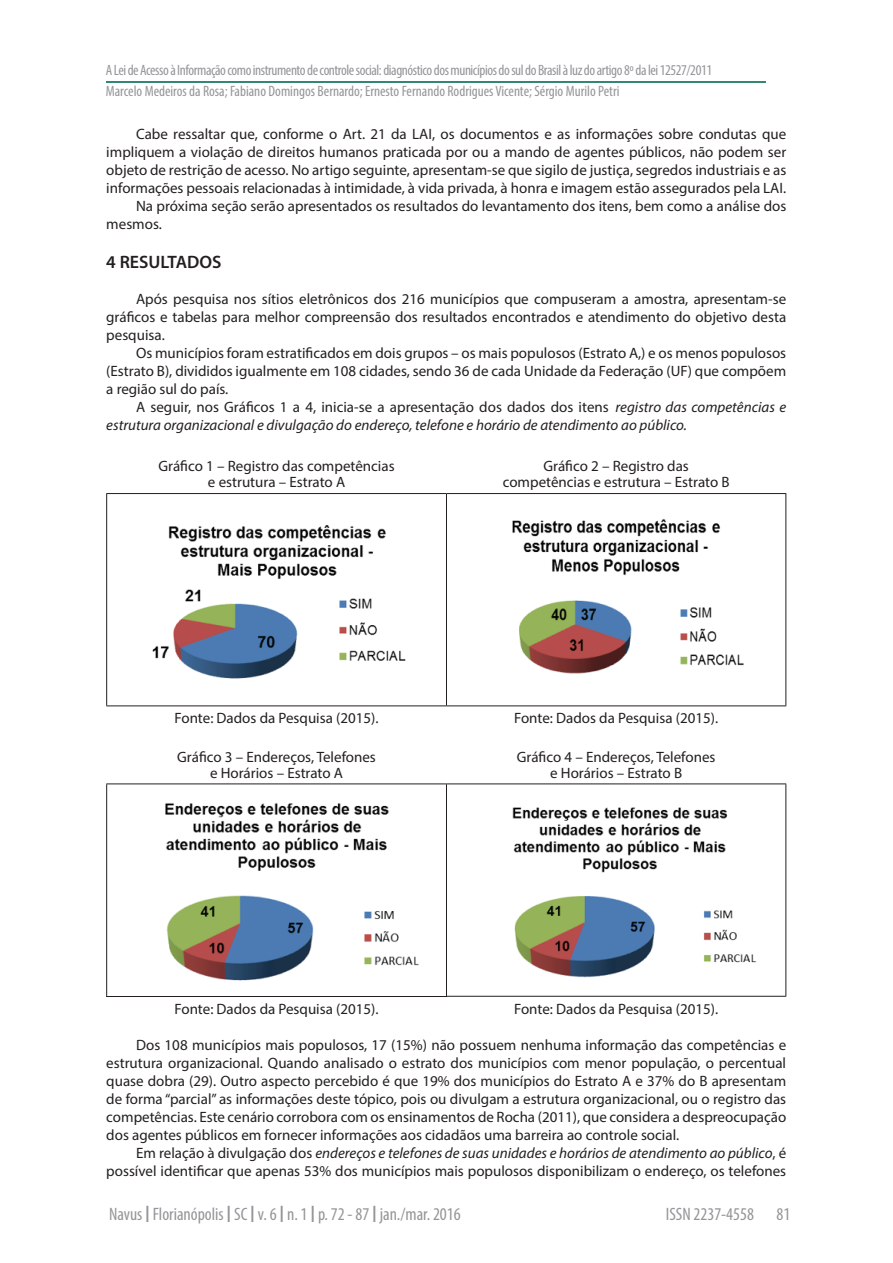
<style>
.page{position:relative;width:893px;height:1263px;background:#fff}
.page>*{position:absolute;margin:0;border:0;box-sizing:border-box;transform-origin:0 0}
.t1{font:condensed 18px "Myriad Pro";color:#939598}
.t2{font:600 18px "Myriad Pro";color:#231f20}
.t3{font:15px/18px "Myriad Pro";color:#231f20;text-align:center}
.t4{font:condensed 15px/21px "Myriad Pro";letter-spacing:-.03em;color:#939598}
.t5{font:italic 15px/18px "Myriad Pro";color:#231f20}
.s1{font-style:normal}
.s2{font-style:italic}
.s3{font-size:24px}
</style>
<div class="page">
<hr style="left:106px;top:81px;width:660px;height:2px;background:#308976">
<hr style="left:106px;top:493px;width:340px;height:1px;background:#231f20">
<hr style="left:446px;top:493px;width:340px;height:1px;background:#231f20">
<hr style="left:785px;top:494px;width:1px;height:211px;background:#231f20">
<hr style="left:785px;top:784px;width:1px;height:212px;background:#231f20">
<hr style="left:446px;top:494px;width:1px;height:211px;background:#231f20">
<hr style="left:446px;top:784px;width:1px;height:212px;background:#231f20">
<hr style="left:106px;top:705px;width:340px;height:1px;background:#231f20">
<hr style="left:446px;top:705px;width:340px;height:1px;background:#231f20">
<hr style="left:106px;top:783px;width:340px;height:1px;background:#231f20">
<hr style="left:446px;top:783px;width:340px;height:1px;background:#231f20">
<hr style="left:106px;top:996px;width:340px;height:1px;background:#231f20">
<hr style="left:446px;top:996px;width:340px;height:1px;background:#231f20">
<hr style="left:106px;top:494px;width:1px;height:211px;background:#231f20">
<hr style="left:106px;top:784px;width:1px;height:212px;background:#231f20">
<img style="left:152px;top:525px;width:254px;height:154px">
<img style="left:512px;top:518px;width:232px;height:156px">
<img style="left:165px;top:803px;width:254px;height:178px">
<img style="left:512px;top:807px;width:245px;height:171px">
<p class="t4" style="left:106px;top:60px;width:608px">A Lei de Acesso à Informação como instrumento de controle social: diagnóstico dos municípios do sul do Brasil à luz do artigo 8º da lei 12527/2011<br>Marcelo Medeiros da Rosa; Fabiano Domingos Bernardo; Ernesto Fernando Rodrigues Vicente; Sérgio Murilo Petri</p>
<p class="t3" style="left:136px;top:125px;width:652px">Cabe ressaltar que, conforme o Art. 21 da LAI, os documentos e as informações sobre condutas que</p>
<p class="t3" style="left:106px;top:143px;width:681px">impliquem a violação de direitos humanos praticada por ou a mando de agentes públicos, não podem ser</p>
<p class="t3" style="left:106px;top:161px;width:681px">objeto de restrição de acesso. No artigo seguinte, apresentam-se que sigilo de justiça, segredos industriais e as</p>
<p class="t3" style="left:106px;top:179px;width:681px">informações pessoais relacionadas à intimidade, à vida privada, à honra e imagem estão assegurados pela LAI.</p>
<p class="t3" style="left:136px;top:197px;width:652px">Na próxima seção serão apresentados os resultados do levantamento dos itens, bem como a análise dos</p>
<p class="t3" style="left:106px;top:215px;width:57px">mesmos.</p>
<p class="t2" style="left:106px;top:250px;width:117px">4 RESULTADOS</p>
<p class="t3" style="left:106px;top:290px;width:681px;text-align:justify;text-indent:30px">Após pesquisa nos sítios eletrônicos dos 216 municípios que compuseram a amostra, apresentam-se gráficos e tabelas para melhor compreensão dos resultados encontrados e atendimento do objetivo desta pesquisa.</p>
<p class="t3" style="left:106px;top:344px;width:681px;text-align:justify;text-indent:30px">Os municípios foram estratificados em dois grupos – os mais populosos (Estrato A,) e os menos populosos (Estrato B), divididos igualmente em 108 cidades, sendo 36 de cada Unidade da Federação (UF) que compõem a região sul do país.</p>
<p class="t5" style="left:106px;top:398px;width:681px;text-indent:30px"><span class="s1">A seguir, nos Gráficos 1 a 4, inicia-se a apresentação dos dados dos itens</span> registro das competências e estrutura organizacional e divulgação do endereço, telefone e horário de atendimento ao público.</p>
<p class="t3" style="left:159px;top:458px;width:238px;line-height:15.8px">Gráfico 1 – Registro das competências e estrutura – Estrato A</p>
<p class="t3" style="left:503px;top:458px;width:228px;line-height:15.8px">Gráfico 2 – Registro das competências e estrutura – Estrato B</p>
<p class="t3" style="left:175px;top:709px;width:205px">Fonte: Dados da Pesquisa (2015).</p>
<p class="t3" style="left:514px;top:709px;width:205px">Fonte: Dados da Pesquisa (2015).</p>
<p class="t3" style="left:177px;top:749px;width:200px;line-height:15.8px">Gráfico 3 – Endereços, Telefones e Horários – Estrato A</p>
<p class="t3" style="left:517px;top:749px;width:200px;line-height:15.8px">Gráfico 4 – Endereços, Telefones e Horários – Estrato B</p>
<p class="t3" style="left:175px;top:999px;width:205px">Fonte: Dados da Pesquisa (2015).</p>
<p class="t3" style="left:514px;top:999px;width:205px">Fonte: Dados da Pesquisa (2015).</p>
<p class="t3" style="left:106px;top:1035px;width:681px;text-align:justify;text-indent:30px">Dos 108 municípios mais populosos, 17 (15%) não possuem nenhuma informação das competências e estrutura organizacional. Quando analisado o estrato dos municípios com menor população, o percentual quase dobra (29). Outro aspecto percebido é que 19% dos municípios do Estrato A e 37% do B apresentam de forma “parcial” as informações deste tópico, pois ou divulgam a estrutura organizacional, ou o registro das competências. Este cenário corrobora com os ensinamentos de Rocha (2011), que considera a despreocupação dos agentes públicos em fornecer informações aos cidadãos uma barreira ao controle social.</p>
<p class="t3" style="left:106px;top:1143px;width:681px;text-align:right">Em relação à divulgação dos <span class="s2">endereços e telefones de suas unidades e horários de atendimento ao público</span>, é possível identificar que apenas 53% dos municípios mais populosos disponibilizam o endereço, os telefones</p>
<p class="t1" style="left:109px;top:1203px;width:353px">Navus <span class="s3">I</span> Florianópolis <span class="s3">I</span> SC <span class="s3">I</span> v. 6 <span class="s3">I</span> n. 1 <span class="s3">I</span> p. 72 - 87 <span class="s3">I</span> jan./mar. 2016</p>
<p class="t1" style="left:666px;top:1203px;width:90px">ISSN 2237-4558</p>
<p class="t1" style="left:777px;top:1203px;width:15px">81</p>
</div>
